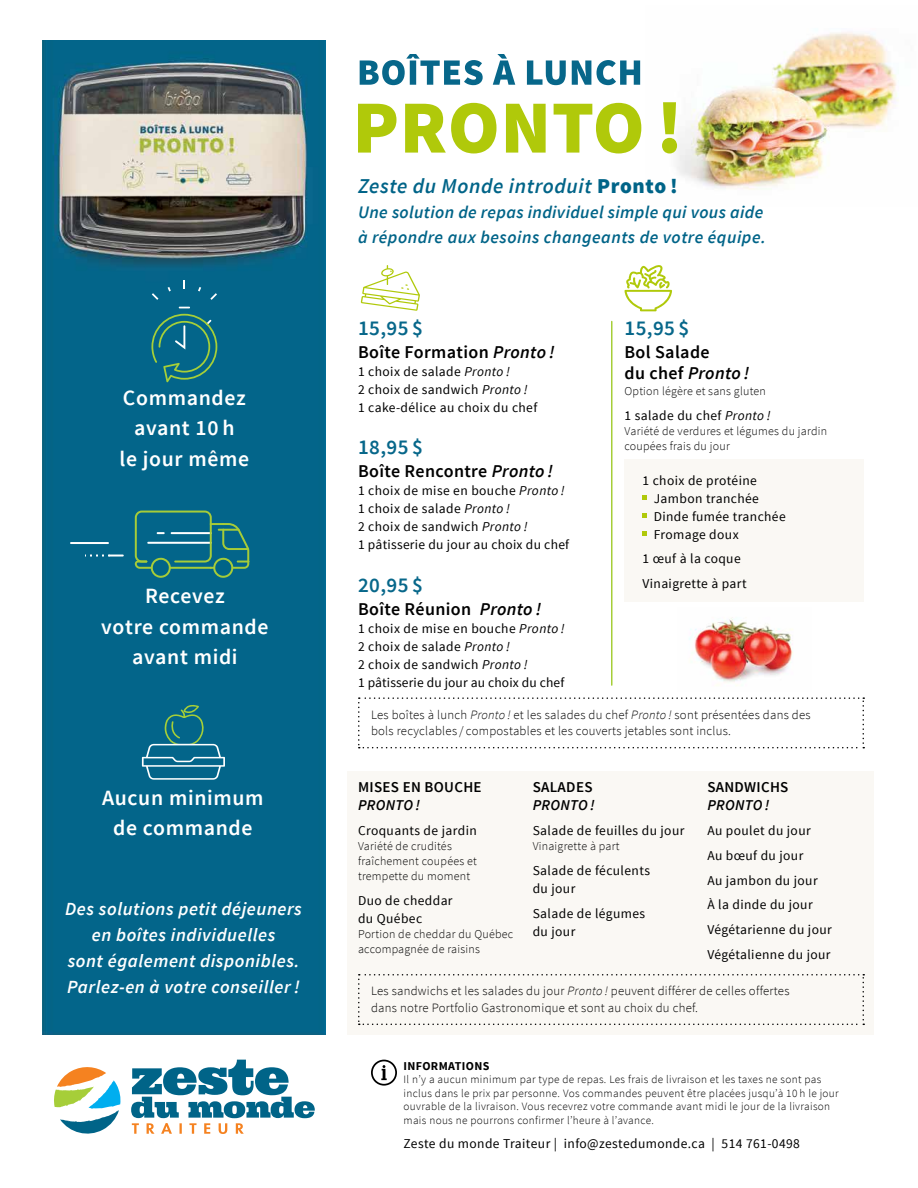
<style>
.page{position:relative;width:918px;height:1188px;background:#fff}
.page>*{position:absolute;margin:0;border:0;box-sizing:border-box;transform-origin:0 0}
.t1{font:600 21.75px/30.5px "Source Sans Pro";letter-spacing:.03em;color:#fff;text-align:center}
.t2{font:italic 600 21.15px "Source Sans Pro";letter-spacing:.03em;color:#006488}
.t3{font:600 21px "Source Sans Pro";letter-spacing:.02em;color:#07678a}
.t4{font:italic 600 18.45px/26px "Source Sans Pro";letter-spacing:.03em;color:#fff;text-align:center}
.t5{font:600 18px/21px "Source Sans Pro";letter-spacing:.02em;color:#000}
.t6{font:italic 600 17.55px/24.6px "Source Sans Pro";letter-spacing:.02em;color:#006488}
.t7{font:600 15px "Source Sans Pro";letter-spacing:.02em;color:#000}
.t8{font:italic 600 15px "Source Sans Pro";letter-spacing:.02em;color:#000}
.t9{font:13.5px/18px "Source Sans Pro";letter-spacing:.03em;color:#000}
.t10{font:300 12.75px/16.5px "Source Sans Pro";letter-spacing:.02em;color:#000}
.t11{font:300 12px/15px "Source Sans Pro";letter-spacing:.02em;color:#000}
.t12{font:700 12px "Source Sans Pro";letter-spacing:.03em;color:#000}
.t13{font:300 11.25px/13.5px "Source Sans Pro";letter-spacing:.03em;color:#000}
.s1{font-weight:900;font-style:normal}
.s2{font-style:italic}
</style>
<div class="page">
<img style="left:667px;top:32px;width:232px;height:158px">
<img style="left:689px;top:618px;width:104px;height:68px">
<img style="left:42px;top:40px;width:283px;height:995px">
<div style="left:625px;top:459px;width:239px;height:143px;background:#faf8f4"></div>
<div style="left:348px;top:771px;width:526px;height:264px;background:#faf8f4"></div>
<svg style="left:131px;top:1060px;width:184px;height:74px"></svg>
<svg style="left:54px;top:1067px;width:67px;height:67px"></svg>
<svg style="left:360px;top:54px;width:123px;height:31px"></svg>
<svg style="left:493px;top:54px;width:22px;height:31px"></svg>
<svg style="left:527px;top:60px;width:39px;height:25px"></svg>
<svg style="left:572px;top:60px;width:19px;height:25px"></svg>
<svg style="left:597px;top:60px;width:43px;height:25px"></svg>
<svg style="left:358px;top:104px;width:38px;height:49px"></svg>
<svg style="left:405px;top:103px;width:91px;height:50px"></svg>
<svg style="left:506px;top:104px;width:40px;height:49px"></svg>
<svg style="left:554px;top:103px;width:87px;height:50px"></svg>
<svg style="left:662px;top:102px;width:15px;height:51px"></svg>
<svg style="left:643px;top:495px;width:4px;height:5px"></svg>
<svg style="left:643px;top:513px;width:4px;height:5px"></svg>
<svg style="left:643px;top:531px;width:4px;height:5px"></svg>
<hr style="left:611px;top:322px;width:2px;height:363px;background:#a6ce39">
<svg style="left:624px;top:265px;width:48px;height:46px"></svg>
<svg style="left:361px;top:265px;width:59px;height:46px"></svg>
<svg style="left:358px;top:697px;width:506px;height:51px"></svg>
<svg style="left:358px;top:974px;width:506px;height:51px"></svg>
<svg style="left:168px;top:287px;width:3px;height:4px"></svg>
<svg style="left:152px;top:293px;width:6px;height:7px"></svg>
<svg style="left:210px;top:293px;width:7px;height:7px"></svg>
<svg style="left:198px;top:287px;width:3px;height:4px"></svg>
<svg style="left:151px;top:314px;width:66px;height:68px;background:#1d7680"></svg>
<svg style="left:135px;top:511px;width:114px;height:67px;background:#207781"></svg>
<svg style="left:85px;top:555px;width:39px;height:2px"></svg>
<hr style="left:70px;top:542px;width:39px;height:2px;background:#fff">
<svg style="left:142px;top:704px;width:83px;height:76px;background:#1f7691"></svg>
<svg style="left:371px;top:1060px;width:26px;height:26px"></svg>
<h1 class="t1" style="left:120px;top:383px;width:131px">Commandez avant 10 h<br>le jour même</h1>
<h1 class="t1" style="left:101px;top:581px;width:169px">Recevez<br>votre commande avant midi</h1>
<h1 class="t1" style="left:102px;top:783px;width:163px">Aucun minimum de commande</h1>
<h3 class="t4" style="left:65px;top:896px;width:238px">Des solutions petit déjeuners en boîtes individuelles<br>sont également disponibles.<br>Parlez-en à votre conseiller !</h3>
<h2 class="t2" style="left:358px;top:173px;width:321px">Zeste du Monde introduit <span class="s1">Pronto !</span></h2>
<p class="t6" style="left:358px;top:200px;width:409px">Une solution de repas individuel simple qui vous aide à répondre aux besoins changeants de votre équipe.</p>
<h3 class="t3" style="left:358px;top:315px;width:66px">15,95 $</h3>
<h3 class="t5" style="left:358px;top:342px;width:198px">Boîte Formation <span class="s2">Pronto !</span></h3>
<p class="t9" style="left:358px;top:363px;width:181px">1 choix de salade <span class="s2">Pronto !<br></span>2 choix de sandwich <span class="s2">Pronto !<br></span>1 cake-délice au choix du chef</p>
<h3 class="t3" style="left:358px;top:434px;width:66px">18,95 $</h3>
<h3 class="t5" style="left:358px;top:461px;width:197px">Boîte Rencontre <span class="s2">Pronto !</span></h3>
<p class="t9" style="left:358px;top:482px;width:213px">1 choix de mise en bouche <span class="s2">Pronto !<br></span>1 choix de salade <span class="s2">Pronto !<br></span>2 choix de sandwich <span class="s2">Pronto !<br></span>1 pâtisserie du jour au choix du chef</p>
<h3 class="t3" style="left:358px;top:571px;width:66px">20,95 $</h3>
<h3 class="t5" style="left:358px;top:599px;width:185px">Boîte Réunion <span class="s2">Pronto !</span></h3>
<p class="t9" style="left:358px;top:619px;width:208px">1 choix de mise en bouche <span class="s2">Pronto !<br></span>2 choix de salade <span class="s2">Pronto !<br></span>2 choix de sandwich <span class="s2">Pronto !<br></span>1 pâtisserie du jour au choix du chef</p>
<h3 class="t3" style="left:625px;top:315px;width:66px">15,95 $</h3>
<h3 class="t5" style="left:625px;top:342px;width:126px">Bol Salade<br>du chef <span class="s2">Pronto !</span></h3>
<p class="t11" style="left:625px;top:384px;width:143px">Option légère et sans gluten</p>
<p class="t9" style="left:625px;top:407px;width:148px">1 salade du chef <span class="s2">Pronto !</span></p>
<p class="t11" style="left:625px;top:424px;width:204px">Variété de verdures et légumes du jardin coupées frais du jour</p>
<p class="t9" style="left:654px;top:471px;width:134px;text-indent:-11px">1 choix de protéine<br>Jambon tranchée<br>Dinde fumée tranchée<br>Fromage doux</p>
<p class="t9" style="left:643px;top:547px;width:106px;line-height:24.8px">1 œuf à la coque<br>Vinaigrette à part</p>
<p class="t10" style="left:371px;top:706px;width:441px">Les boîtes à lunch <span class="s2">Pronto !</span> et les salades du chef <span class="s2">Pronto !</span> sont présentées dans des bols recyclables / compostables et les couverts jetables sont inclus.</p>
<p class="t7" style="left:358px;top:778px;width:125px">MISES EN BOUCHE</p>
<p class="t8" style="left:358px;top:796px;width:64px">PRONTO !</p>
<p class="t9" style="left:358px;top:822px;width:120px">Croquants de jardin</p>
<p class="t11" style="left:358px;top:839px;width:120px">Variété de crudités fraîchement coupées et trempette du moment</p>
<p class="t9" style="left:358px;top:892px;width:96px">Duo de cheddar du Québec</p>
<p class="t11" style="left:358px;top:927px;width:157px">Portion de cheddar du Québec accompagnée de raisins</p>
<p class="t7" style="left:533px;top:778px;width:61px">SALADES</p>
<p class="t8" style="left:533px;top:796px;width:64px">PRONTO !</p>
<p class="t9" style="left:533px;top:822px;width:153px">Salade de feuilles du jour</p>
<p class="t11" style="left:533px;top:839px;width:88px">Vinaigrette à part</p>
<p class="t9" style="left:533px;top:862px;width:119px">Salade de féculents du jour</p>
<p class="t9" style="left:533px;top:904px;width:114px">Salade de légumes du jour</p>
<p class="t7" style="left:707px;top:778px;width:83px">SANDWICHS</p>
<p class="t8" style="left:707px;top:796px;width:64px">PRONTO !</p>
<p class="t9" style="left:707px;top:819px;width:126px;line-height:24.8px">Au poulet du jour<br>Au bœuf du jour<br>Au jambon du jour<br>À la dinde du jour<br>Végétarienne du jour<br>Végétalienne du jour</p>
<p class="t10" style="left:371px;top:983px;width:420px">Les sandwichs et les salades du jour <span class="s2">Pronto !</span> peuvent différer de celles offertes dans notre Portfolio Gastronomique et sont au choix du chef.</p>
<p class="t12" style="left:404px;top:1058px;width:88px">INFORMATIONS</p>
<p class="t13" style="left:404px;top:1073px;width:437px">Il n’y a aucun minimum par type de repas. Les frais de livraison et les taxes ne sont pas inclus dans le prix par personne. Vos commandes peuvent être placées jusqu’à 10 h le jour ouvrable de la livraison. Vous recevrez votre commande avant midi le jour de la livraison mais nous ne pourrons confirmer l’heure à l’avance.</p>
<p class="t9" style="left:404px;top:1135px;width:398px">Zeste du monde Traiteur | info@zestedumonde.ca | 514 761-0498</p>
</div>
